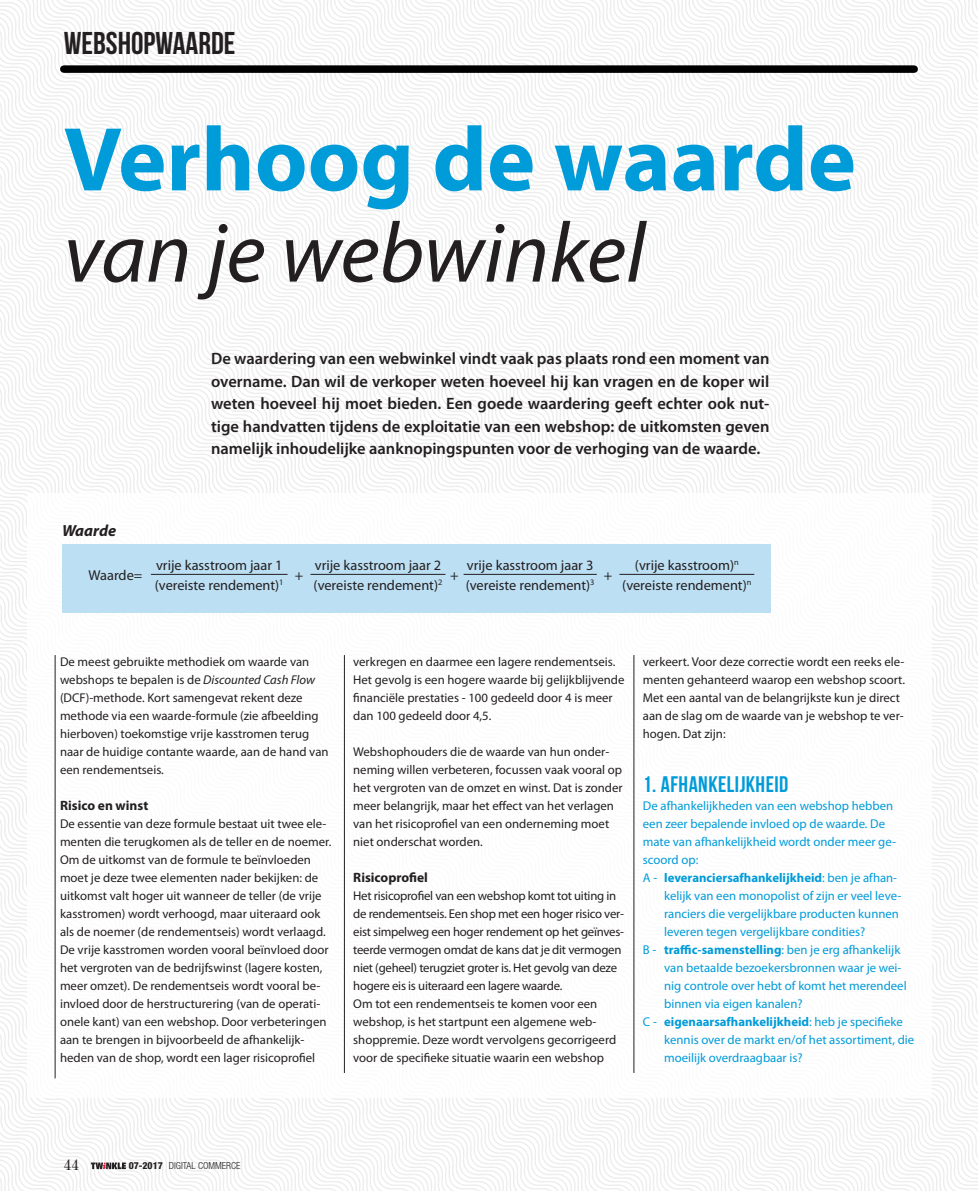
<style>
.page{position:relative;width:978px;height:1191px;background:#fff}
.page>*{position:absolute;margin:0;border:0;box-sizing:border-box;transform-origin:0 0}
.t1{font:700 91.5px "Myriad Pro";color:#009bd9}
.t2{font:italic 85.5px "Myriad Pro";color:#231f20}
.t3{font:31.5px "Bebas Neue";color:#231f20}
.t4{font:700 22.5px "Bebas Neue";letter-spacing:.02em;color:#009bd9}
.t5{font:600 16.5px/22.5px "Myriad Pro";color:#231f20;text-align:justify}
.t6{font:italic 700 16.2px "Myriad Pro";color:#231f20}
.t7{font:15px "Century 725 BT";color:#231f20}
.t8{font:14.4px "Myriad Pro";color:#231f20}
.t9{font:700 13.5px "Myriad Pro";color:#231f20}
.t10{font:12.75px/18px "Myriad Pro";color:#231f20}
.t11{font:12.75px/18px "Myriad Pro";color:#009bd9}
.t12{font:12.75px/18px "Myriad Pro";letter-spacing:-.02em;color:#231f20}
.t13{font:300 condensed 9.75px "Helvetica Neue";color:#231f20}
.t14{font:800 condensed 9.75px "Helvetica Neue";color:#231f20}
.s1{font-style:italic}
.s2{font-weight:700}
</style>
<div class="page">
<div style="left:0;top:0;width:977px;height:1191px;background:linear-gradient(to right,#f9f9f9,#f9f9f9)"></div>
<div style="left:64px;top:65px;width:850px;height:8px;background:#000"></div>
<svg style="left:91px;top:1162px;width:35px;height:7px"></svg>
<div style="left:28px;top:493px;width:904px;height:604px;background:#fff"></div>
<hr style="left:344px;top:655px;width:1px;height:418px;background:#231f20">
<hr style="left:634px;top:655px;width:1px;height:418px;background:#231f20">
<hr style="left:55px;top:655px;width:1px;height:423px;background:#231f20">
<div style="left:62px;top:544px;width:709px;height:68px;background:#bcdff3"></div>
<hr style="left:151px;top:574px;width:137px;height:1px;background:#231f20">
<hr style="left:311px;top:574px;width:134px;height:1px;background:#231f20">
<hr style="left:464px;top:574px;width:133px;height:1px;background:#231f20">
<hr style="left:619px;top:574px;width:135px;height:1px;background:#231f20">
<p class="t3" style="left:64px;top:26px;width:173px">WEBSHOPWAARDE</p>
<p class="t1" style="left:64px;top:108px;width:794px">Verhoog de waarde</p>
<p class="t2" style="left:64px;top:207px;width:583px">van je webwinkel</p>
<p class="t5" style="left:211px;top:347px;width:560px">De waardering van een webwinkel vindt vaak pas plaats rond een moment van overname. Dan wil de verkoper weten hoeveel hij kan vragen en de koper wil weten hoeveel hij moet bieden. Een goede waardering geeft echter ook nut&shy;tige handvatten tijdens de exploitatie van een webshop: de uitkomsten geven namelijk inhoudelijke aanknopingspunten voor de verhoging van de waarde.</p>
<p class="t6" style="left:62px;top:521px;width:56px">Waarde</p>
<p class="t8" style="left:89px;top:567px;width:55px">Waarde=</p>
<p class="t8" style="left:156px;top:557px;width:128px">vrije kasstroom jaar 1</p>
<p class="t8" style="left:315px;top:557px;width:128px">vrije kasstroom jaar 2</p>
<p class="t8" style="left:467px;top:557px;width:128px">vrije kasstroom jaar 3</p>
<p class="t8" style="left:635px;top:557px;width:105px">(vrije kasstroom)<sup>n</sup></p>
<p class="t8" style="left:295px;top:567px;width:10px">+</p>
<p class="t8" style="left:450px;top:567px;width:10px">+</p>
<p class="t8" style="left:604px;top:567px;width:10px">+</p>
<p class="t8" style="left:155px;top:577px;width:130px">(vereiste rendement)<sup>1</sup></p>
<p class="t8" style="left:314px;top:577px;width:130px">(vereiste rendement)<sup>2</sup></p>
<p class="t8" style="left:466px;top:577px;width:130px">(vereiste rendement)<sup>3</sup></p>
<p class="t8" style="left:622px;top:577px;width:131px">(vereiste rendement)<sup>n</sup></p>
<p class="t10" style="left:60px;top:653px;width:270px">De meest gebruikte methodiek om waarde van webshops te bepalen is de <span class="s1">Discounted Cash Flow </span>(DCF)-methode. Kort samengevat rekent deze methode via een waarde-formule (zie afbeelding hierboven) toekomstige vrije kasstromen terug naar de huidige contante waarde, aan de hand van een rendementseis.</p>
<p class="t9" style="left:60px;top:798px;width:90px">Risico en winst</p>
<p class="t10" style="left:60px;top:815px;width:273px">De essentie van deze formule bestaat uit twee ele&shy;menten die terugkomen als de teller en de noemer.<br>Om de uitkomst van de formule te beïnvloeden moet je deze twee elementen nader bekijken: de uitkomst valt hoger uit wanneer de teller (de vrije kasstromen) wordt verhoogd, maar uiteraard ook als de noemer (de rendementseis) wordt verlaagd.</p>
<p class="t10" style="left:60px;top:941px;width:270px">De vrije kasstromen worden vooral beïnvloed door het vergroten van de bedrijfswinst (lagere kosten, meer omzet). De rendementseis wordt vooral be&shy;ïnvloed door de herstructurering (van de operati&shy;onele kant) van een webshop. Door verbeteringen aan te brengen in bijvoorbeeld de afhankelijk&shy;heden van de shop, wordt een lager risicoprofiel</p>
<p class="t10" style="left:353px;top:653px;width:273px">verkregen en daarmee een lagere rendementseis.<br>Het gevolg is een hogere waarde bij gelijkblijvende financiële prestaties - 100 gedeeld door 4 is meer dan 100 gedeeld door 4,5.</p>
<p class="t10" style="left:353px;top:743px;width:271px">Webshophouders die de waarde van hun onder&shy;neming willen verbeteren, focussen vaak vooral op het vergroten van de omzet en winst. Dat is zonder meer belangrijk, maar het effect van het verlagen van het risicoprofiel van een onderneming moet niet onderschat worden.</p>
<p class="t9" style="left:353px;top:870px;width:76px">Risicoprofiel</p>
<p class="t12" style="left:353px;top:887px;width:272px">Het risicoprofiel van een webshop komt tot uiting in de rendementseis. Een shop met een hoger risico ver&shy;eist simpelweg een hoger rendement op het geïnves&shy;teerde vermogen omdat de kans dat je dit vermogen niet (geheel) terugziet groter is. Het gevolg van deze hogere eis is uiteraard een lagere waarde.</p>
<p class="t10" style="left:353px;top:995px;width:265px">Om tot een rendementseis te komen voor een webshop, is het startpunt een algemene web&shy;shoppremie. Deze wordt vervolgens gecorrigeerd voor de specifieke situatie waarin een webshop</p>
<p class="t10" style="left:643px;top:653px;width:264px">verkeert. Voor deze correctie wordt een reeks ele&shy;menten gehanteerd waarop een webshop scoort.<br>Met een aantal van de belangrijkste kun je direct aan de slag om de waarde van je webshop te ver&shy;hogen. Dat zijn:</p>
<p class="t4" style="left:643px;top:772px;width:147px">1. AFHANKELIJKHEID</p>
<p class="t11" style="left:643px;top:797px;width:255px">De afhankelijkheden van een webshop hebben een zeer bepalende invloed op de waarde. De mate van afhankelijkheid wordt onder meer ge&shy;scoord op:</p>
<p class="t11" style="left:664px;top:869px;width:239px;text-indent:-21px">A - <span class="s2">leveranciersafhankelijkheid</span>: ben je afhan&shy;kelijk van een monopolist of zijn er veel leve&shy;ranciers die vergelijkbare producten kunnen leveren tegen vergelijkbare condities?</p>
<p class="t11" style="left:664px;top:941px;width:244px;text-indent:-21px">B - <span class="s2">traffic-samenstelling</span>: ben je erg afhankelijk van betaalde bezoekersbronnen waar je wei&shy;nig controle over hebt of komt het merendeel binnen via eigen kanalen?</p>
<p class="t11" style="left:664px;top:1013px;width:252px;text-indent:-21px">C - <span class="s2">eigenaarsafhankelijkheid</span>: heb je specifieke kennis over de markt en/of het assortiment, die moeilijk overdraagbaar is?</p>
<p class="t7" style="left:64px;top:1155px;width:17px">44</p>
<p class="t14" style="left:129px;top:1160px;width:36px">07-2017</p>
<p class="t13" style="left:169px;top:1160px;width:73px">DIGITAL COMMERCE</p>
</div>
